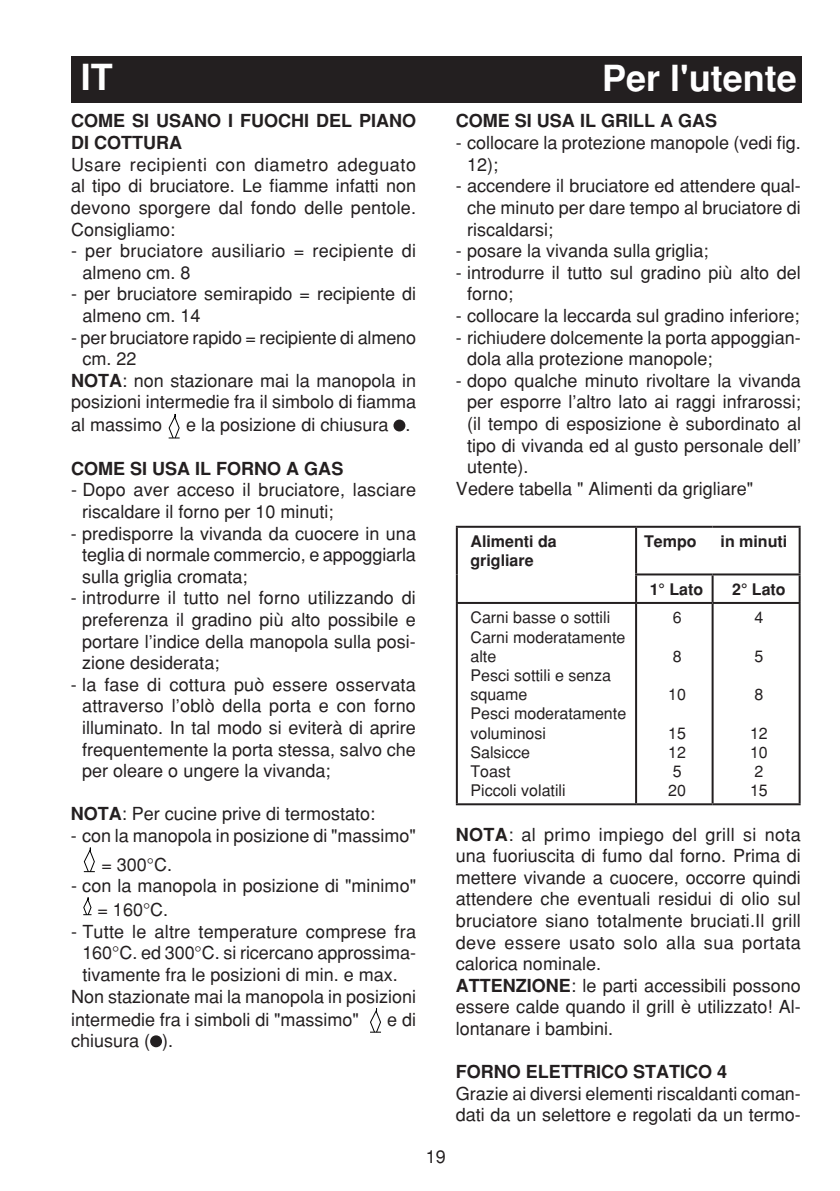
<style>
.page{position:relative;width:840px;height:1191px;background:#fff}
.page>*{position:absolute;margin:0;border:0;box-sizing:border-box;transform-origin:0 0}
.t1{font:700 36px "Helvetica";color:#fff}
.t2{font:18px/21.6px "Helvetica";color:#231f20}
.t3{font:700 18px/21.6px "Helvetica";color:#231f20}
.t4{font:18px/21.6px "Helvetica";letter-spacing:.02em;color:#231f20}
.t5{font:16px/19.2px "Helvetica";color:#231f20}
.t6{font:700 16px/19.2px "Helvetica";color:#231f20}
.s1{font-weight:700}
</style>
<div class="page">
<div style="left:71px;top:57px;width:730px;height:46px;background:#231f20"></div>
<svg style="left:168px;top:414px;width:12px;height:25px"></svg>
<div style="left:394px;top:420px;width:10px;height:10px;background:#231f20;border-radius:50%"></div>
<div style="left:393px;top:419px;width:12px;height:12px;border:2px solid #231f20;border-radius:50%"></div>
<svg style="left:83px;top:847px;width:12px;height:26px"></svg>
<svg style="left:83px;top:897px;width:9px;height:18px"></svg>
<svg style="left:370px;top:1008px;width:11px;height:25px"></svg>
<div style="left:151px;top:1036px;width:10px;height:10px;background:#231f20;border-radius:50%"></div>
<div style="left:150px;top:1035px;width:12px;height:12px;border:2px solid #231f20;border-radius:50%"></div>
<hr style="left:455px;top:526px;width:180px;height:2px;background:#231f20">
<hr style="left:455px;top:528px;width:2px;height:46px;background:#231f20">
<hr style="left:635px;top:526px;width:77px;height:2px;background:#231f20">
<hr style="left:634px;top:528px;width:2px;height:45px;background:#231f20">
<hr style="left:712px;top:526px;width:88px;height:2px;background:#231f20">
<hr style="left:798px;top:528px;width:2px;height:45px;background:#231f20">
<hr style="left:455px;top:574px;width:2px;height:28px;background:#231f20">
<hr style="left:634px;top:573px;width:78px;height:2px;background:#231f20">
<hr style="left:634px;top:575px;width:2px;height:27px;background:#231f20">
<hr style="left:712px;top:573px;width:88px;height:2px;background:#231f20">
<hr style="left:711px;top:575px;width:2px;height:27px;background:#231f20">
<hr style="left:798px;top:575px;width:2px;height:27px;background:#231f20">
<hr style="left:455px;top:602px;width:180px;height:2px;background:#231f20">
<hr style="left:455px;top:604px;width:2px;height:199px;background:#231f20">
<hr style="left:635px;top:602px;width:77px;height:2px;background:#231f20">
<hr style="left:634px;top:604px;width:2px;height:199px;background:#231f20">
<hr style="left:712px;top:602px;width:88px;height:2px;background:#231f20">
<hr style="left:711px;top:604px;width:2px;height:199px;background:#231f20">
<hr style="left:798px;top:604px;width:2px;height:199px;background:#231f20">
<hr style="left:455px;top:803px;width:180px;height:2px;background:#231f20">
<hr style="left:635px;top:803px;width:77px;height:2px;background:#231f20">
<hr style="left:712px;top:803px;width:88px;height:2px;background:#231f20">
<h1 class="t1" style="left:81px;top:57px;width:34px">IT</h1>
<h1 class="t1" style="left:601px;top:57px;width:196px">Per l'utente</h1>
<p class="t3" style="left:71px;top:110px;width:346px">COME SI USANO I FUOCHI DEL PIANO<br>DI COTTURA</p>
<p class="t2" style="left:71px;top:153px;width:346px;text-align:justify">Usare recipienti con diametro adeguato al tipo di bruciatore. Le fiamme infatti non devono sporgere dal fondo delle pentole.<br>Consigliamo:</p>
<p class="t4" style="left:82px;top:240px;width:335px;text-indent:-11px">- per bruciatore ausiliario = recipiente di almeno cm. 8</p>
<p class="t2" style="left:82px;top:283px;width:335px;text-indent:-11px">- per bruciatore semirapido = recipiente di almeno cm. 14</p>
<p class="t2" style="left:71px;top:326px;width:346px">- per bruciatore rapido = recipiente di almeno</p>
<p class="t2" style="left:82px;top:348px;width:56px">cm. 22</p>
<p class="t2" style="left:71px;top:369px;width:346px"><span class="s1">NOTA</span>: non stazionare mai la manopola in</p>
<p class="t2" style="left:71px;top:391px;width:346px">posizioni intermedie fra il simbolo di fiamma</p>
<p class="t2" style="left:71px;top:414px;width:93px">al massimo</p>
<p class="t2" style="left:186px;top:414px;width:225px">e la posizione di chiusura .</p>
<p class="t3" style="left:71px;top:457px;width:274px">COME SI USA IL FORNO A GAS</p>
<p class="t2" style="left:82px;top:479px;width:335px;text-indent:-11px">- Dopo aver acceso il bruciatore, lasciare riscaldare il forno per 10 minuti;</p>
<p class="t2" style="left:82px;top:522px;width:335px;text-align:justify;text-indent:-11px">- predisporre la vivanda da cuocere in una teglia di normale commercio, e appoggiarla sulla griglia cromata;</p>
<p class="t2" style="left:82px;top:587px;width:335px;text-align:justify;text-indent:-11px">- introdurre il tutto nel forno utilizzando di preferenza il gradino più alto possibile e portare l’indice della manopola sulla posi&shy;zione desiderata;</p>
<p class="t2" style="left:82px;top:673px;width:335px;text-align:justify;text-indent:-11px">- la fase di cottura può essere osservata attraverso l’oblò della porta e con forno illuminato. In tal modo si eviterà di aprire frequentemente la porta stessa, salvo che per oleare o ungere la vivanda;</p>
<p class="t2" style="left:71px;top:803px;width:306px"><span class="s1">NOTA</span>: Per cucine prive di termostato:</p>
<p class="t2" style="left:101px;top:821px;width:316px;line-height:28.8px;text-indent:-30px">- con la manopola in posizione di "massimo" = 300°C.</p>
<p class="t2" style="left:97px;top:874px;width:320px;line-height:23.6px;text-indent:-26px">- con la manopola in posizione di "minimo" = 160°C.</p>
<p class="t2" style="left:71px;top:920px;width:346px">- Tutte le altre temperature comprese fra</p>
<p class="t2" style="left:82px;top:942px;width:335px">160°C. ed 300°C. si ricercano approssima-</p>
<p class="t2" style="left:82px;top:963px;width:317px">tivamente fra le posizioni di min. e max.</p>
<p class="t2" style="left:71px;top:985px;width:346px">Non stazionate mai la manopola in posizioni</p>
<p class="t2" style="left:71px;top:1008px;width:289px">intermedie fra i simboli di "massimo"</p>
<p class="t2" style="left:387px;top:1008px;width:30px">e di</p>
<p class="t2" style="left:71px;top:1030px;width:103px">chiusura ( ).</p>
<p class="t2" style="left:425px;top:1145px;width:22px">19</p>
<p class="t3" style="left:455px;top:110px;width:263px">COME SI USA IL GRILL A GAS</p>
<p class="t2" style="left:467px;top:132px;width:335px;text-indent:-11px">- collocare la protezione manopole (vedi fig.<br>12);</p>
<p class="t2" style="left:467px;top:175px;width:335px;text-align:justify;text-indent:-11px">- accendere il bruciatore ed attendere qual&shy;che minuto per dare tempo al bruciatore di riscaldarsi;</p>
<p class="t2" style="left:455px;top:240px;width:254px">- posare la vivanda sulla griglia;</p>
<p class="t2" style="left:467px;top:261px;width:335px;text-indent:-11px">- introdurre il tutto sul gradino più alto del forno;</p>
<p class="t2" style="left:455px;top:305px;width:345px">- collocare la leccarda sul gradino inferiore;</p>
<p class="t2" style="left:467px;top:326px;width:335px;text-indent:-11px">- richiudere dolcemente la porta appoggian&shy;dola alla protezione manopole;</p>
<p class="t2" style="left:455px;top:369px;width:346px">- dopo qualche minuto rivoltare la vivanda</p>
<p class="t2" style="left:467px;top:391px;width:335px">per esporre l’altro lato ai raggi infrarossi;</p>
<p class="t2" style="left:467px;top:413px;width:335px">(il tempo di esposizione è subordinato al</p>
<p class="t2" style="left:467px;top:434px;width:335px">tipo di vivanda ed al gusto personale dell’</p>
<p class="t2" style="left:467px;top:456px;width:63px">utente).</p>
<p class="t2" style="left:455px;top:477px;width:298px">Vedere tabella " Alimenti da grigliare"</p>
<p class="t6" style="left:470px;top:532px;width:88px">Alimenti da grigliare</p>
<p class="t6" style="left:643px;top:532px;width:54px">Tempo</p>
<p class="t6" style="left:720px;top:532px;width:68px">in minuti</p>
<p class="t6" style="left:649px;top:579px;width:55px">1° Lato</p>
<p class="t6" style="left:731px;top:579px;width:55px">2° Lato</p>
<p class="t5" style="left:470px;top:608px;width:157px">Carni basse o sottili<br>Carni moderatamente alte<br>Pesci sottili e senza squame<br>Pesci moderatamente voluminosi<br>Salsicce<br>Toast<br>Piccoli volatili</p>
<p class="t5" style="left:672px;top:608px;width:10px">6</p>
<p class="t5" style="left:754px;top:608px;width:10px">4</p>
<p class="t5" style="left:754px;top:646px;width:10px">5</p>
<p class="t5" style="left:754px;top:685px;width:10px">8</p>
<p class="t5" style="left:749px;top:723px;width:19px">12<br>10<br>2<br>15</p>
<p class="t2" style="left:455px;top:823px;width:346px"><span class="s1">NOTA</span>: al primo impiego del grill si nota una fuoriuscita di fumo dal forno. Prima di mettere vivande a cuocere, occorre quindi attendere che eventuali residui di olio sul bruciatore siano totalmente bruciati.Il grill deve essere usato solo alla sua portata calorica nominale.<br><span class="s1">ATTENZIONE</span>: le parti accessibili possono essere calde quando il grill è utilizzato! Al&shy;lontanare i bambini.</p>
<p class="t3" style="left:455px;top:1061px;width:273px">FORNO ELETTRICO STATICO 4</p>
<p class="t2" style="left:455px;top:1082px;width:346px">Grazie ai diversi elementi riscaldanti coman&shy;dati da un selettore e regolati da un termo-</p>
<p class="t5" style="left:672px;top:646px;width:10px">8</p>
<p class="t5" style="left:667px;top:685px;width:19px">10</p>
<p class="t5" style="left:667px;top:723px;width:19px">15<br>12<br>5<br>20</p>
</div>
